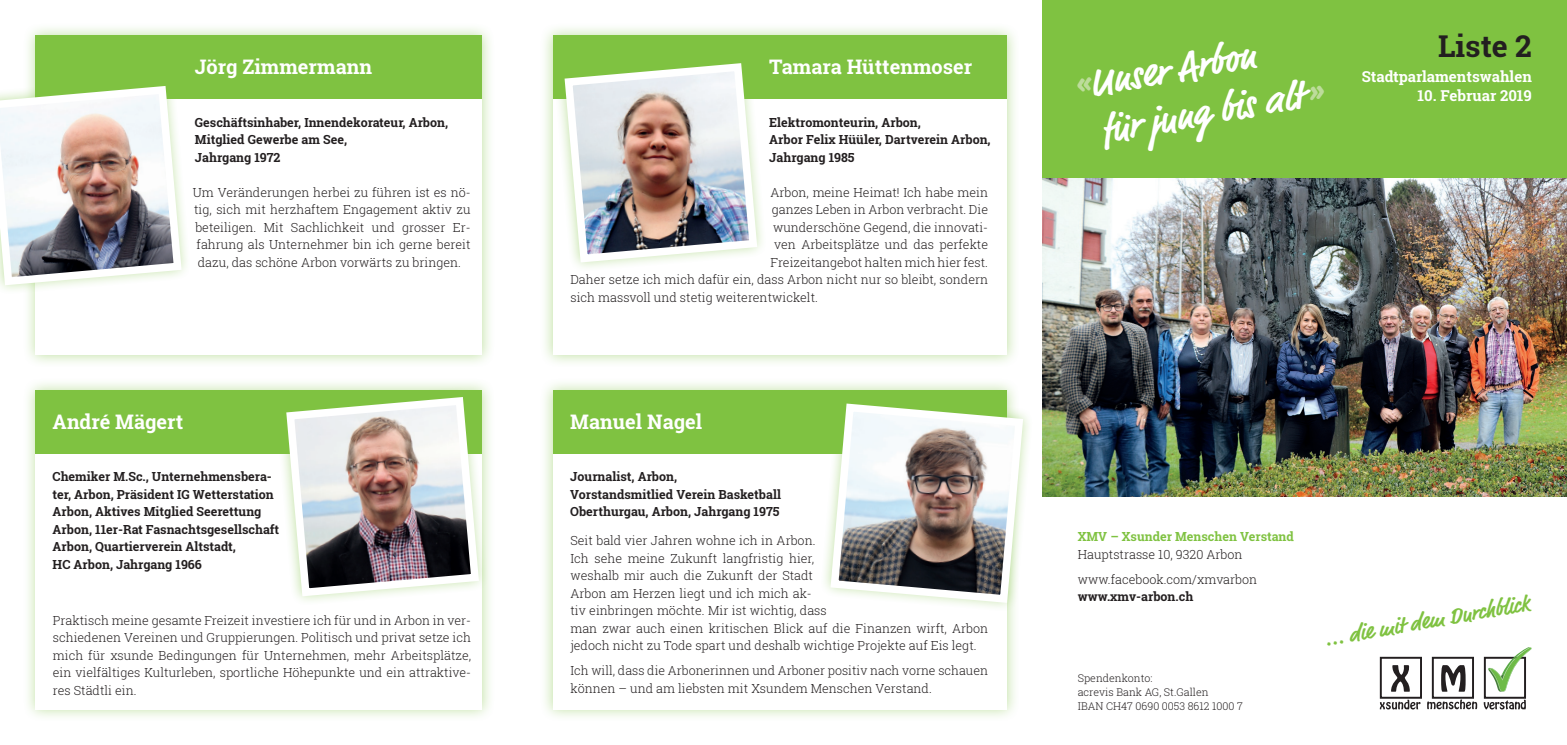
<style>
.page{position:relative;width:1567px;height:745px;background:#fff}
.page>*{position:absolute;margin:0;border:0;box-sizing:border-box;transform-origin:0 0}
.t1{font:700 40px/48px "Market";color:#fff}
.t2{font:700 30px "Roboto Slab";color:#231f20}
.t3{font:700 22.5px "Market";color:#7fc241}
.t4{font:700 20px "Roboto Slab";color:#fff}
.t5{font:700 15px "Roboto Slab";color:#fff}
.t6{font:300 12.5px/17.5px "Roboto Slab";color:#231f20}
.t7{font:700 12.5px/17.5px "Roboto Slab";color:#231f20}
.t8{font:700 12.5px/17.5px "Roboto Slab";color:#7fc241}
.t9{font:300 10.62px/13.8px "Roboto Slab";color:#231f20}
.s1{color:#bddc9b}
.s2{font-weight:300;color:#231f20}
.s3{font-weight:700}
</style>
<div class="page">
<div style="left:540px;top:22px;width:479px;height:346px;background:#7fc241;opacity:.5"></div>
<div style="left:553px;top:35px;width:453px;height:319px;background:#fff"></div>
<div style="left:540px;top:377px;width:479px;height:345px;background:#7fc241;opacity:.5"></div>
<div style="left:553px;top:390px;width:453px;height:319px;background:#fff"></div>
<div style="left:22px;top:22px;width:473px;height:346px;background:#7fc241;opacity:.5"></div>
<div style="left:35px;top:35px;width:447px;height:319px;background:#fff"></div>
<div style="left:22px;top:377px;width:473px;height:345px;background:#7fc241;opacity:.5"></div>
<div style="left:35px;top:390px;width:447px;height:319px;background:#fff"></div>
<svg style="left:1427px;top:699px;width:49px;height:10px"></svg>
<svg style="left:1483px;top:699px;width:42px;height:10px"></svg>
<svg style="left:1379px;top:699px;width:41px;height:10px"></svg>
<div style="left:1379px;top:656px;width:42px;height:42px;border:2px solid #231f20"></div>
<div style="left:1431px;top:656px;width:42px;height:42px;border:2px solid #231f20"></div>
<svg style="left:1441px;top:665px;width:24px;height:26px"></svg>
<svg style="left:1391px;top:665px;width:18px;height:26px"></svg>
<div style="left:1483px;top:656px;width:42px;height:42px;border:2px solid #231f20"></div>
<svg style="left:1487px;top:647px;width:45px;height:45px"></svg>
<img style="left:1042px;top:177px;width:524px;height:319px">
<div style="left:1042px;top:0;width:524px;height:177px;background:#7fc241"></div>
<div style="left:553px;top:35px;width:453px;height:64px;background:#7fc241"></div>
<div style="left:553px;top:390px;width:453px;height:64px;background:#7fc241"></div>
<div style="left:35px;top:35px;width:447px;height:64px;background:#7fc241"></div>
<div style="left:35px;top:390px;width:447px;height:64px;background:#7fc241"></div>
<svg style="left:551px;top:50px;width:211px;height:225px"></svg>
<img style="left:560px;top:59px;width:201px;height:207px">
<svg style="left:825px;top:390px;width:204px;height:225px"></svg>
<img style="left:826px;top:399px;width:201px;height:207px">
<img style="left:0;top:73px;width:186px;height:225px">
<svg style="left:273px;top:384px;width:218px;height:224px"></svg>
<img style="left:282px;top:392px;width:201px;height:208px">
<p class="t4" style="left:195px;top:53px;width:179px">Jörg Zimmermann</p>
<p class="t7" style="left:195px;top:113px;width:255px">Geschäftsinhaber, Innendekorateur, Arbon,<br>Mitglied Gewerbe am See,<br>Jahrgang 1972</p>
<p class="t6" style="left:193px;top:183px;width:279px;text-align:center">Um Veränderungen herbei zu führen ist es nö&shy;tig, sich mit herzhaftem Engagement aktiv zu beteiligen. Mit Sachlichkeit und grosser Er&shy;fahrung als Unternehmer bin ich gerne bereit dazu, das schöne Arbon vorwärts zu bringen.</p>
<p class="t4" style="left:53px;top:407px;width:132px">André Mägert</p>
<p class="t7" style="left:53px;top:467px;width:228px">Chemiker M.Sc., Unternehmensbera&shy;ter, Arbon, Präsident IG Wetterstation Arbon, Aktives Mitglied Seerettung Arbon, 11er-Rat Fasnachtsgesellschaft Arbon, Quartierverein Altstadt,<br>HC Arbon, Jahrgang 1966</p>
<p class="t6" style="left:53px;top:610px;width:420px;text-align:justify">Praktisch meine gesamte Freizeit investiere ich für und in Arbon in ver&shy;schiedenen Vereinen und Gruppierungen. Politisch und privat setze ich mich für xsunde Bedingungen für Unternehmen, mehr Arbeitsplätze, ein vielfältiges Kulturleben, sportliche Höhepunkte und ein attraktive&shy;res Städtli ein.</p>
<p class="t4" style="left:769px;top:53px;width:204px">Tamara Hüttenmoser</p>
<p class="t7" style="left:769px;top:113px;width:223px">Elektromonteurin, Arbon,<br>Arbor Felix Hüüler, Dartverein Arbon,<br>Jahrgang 1985</p>
<p class="t6" style="left:770px;top:183px;width:219px">Arbon, meine Heimat! Ich habe mein</p>
<p class="t6" style="left:771px;top:201px;width:218px">ganzes Leben in Arbon verbracht. Die</p>
<p class="t6" style="left:773px;top:218px;width:216px">wunderschöne Gegend, die innovati-</p>
<p class="t6" style="left:774px;top:236px;width:215px">ven Arbeitsplätze und das perfekte</p>
<p class="t6" style="left:770px;top:253px;width:219px">Freizeitangebot halten mich hier fest.</p>
<p class="t6" style="left:570px;top:271px;width:419px">Daher setze ich mich dafür ein, dass Arbon nicht nur so bleibt, sondern</p>
<p class="t6" style="left:570px;top:288px;width:249px">sich massvoll und stetig weiterentwickelt.</p>
<p class="t4" style="left:570px;top:407px;width:133px">Manuel Nagel</p>
<p class="t7" style="left:570px;top:467px;width:212px">Journalist, Arbon,<br>Vorstandsmitlied Verein Basketball<br>Oberthurgau, Arbon, Jahrgang 1975</p>
<p class="t6" style="left:570px;top:531px;width:419px">Seit bald vier Jahren wohne ich in Arbon.<br>Ich sehe meine Zukunft langfristig hier,<br>weshalb mir auch die Zukunft der Stadt<br>Arbon am Herzen liegt und ich mich ak-<br>tiv einbringen möchte. Mir ist wichtig, dass<br>man zwar auch einen kritischen Blick auf die Finanzen wirft, Arbon jedoch nicht zu Tode spart und deshalb wichtige Projekte auf Eis legt.</p>
<p class="t6" style="left:570px;top:661px;width:419px">Ich will, dass die Arbonerinnen und Arboner positiv nach vorne schauen können – und am liebsten mit Xsundem Menschen Verstand.</p>
<p class="t1" style="left:1089px;top:62px;width:225px;text-indent:-20px;rotate:-10deg"><span class="s1">«</span>Unser Arbon<br>für jung bis alt<span class="s1">»</span></p>
<p class="t2" style="left:1437px;top:26px;width:95px">Liste 2</p>
<p class="t5" style="left:1361px;top:67px;width:172px">Stadtparlamentswahlen</p>
<p class="t5" style="left:1417px;top:85px;width:116px">10. Februar 2019</p>
<p class="t8" style="left:1077px;top:527px;width:218px">XMV – Xsunder Menschen Verstand<br><span class="s2">Hauptstrasse 10, 9320 Arbon</span></p>
<p class="t6" style="left:1077px;top:569px;width:181px">www.facebook.com/xmvarbon <span class="s3">www.xmv-arbon.ch</span></p>
<p class="t9" style="left:1077px;top:670px;width:167px">Spendenkonto:<br>acrevis Bank AG, St.Gallen<br>IBAN CH47 0690 0053 8612 1000 7</p>
<p class="t3" style="left:1322px;top:625px;width:209px;rotate:-10deg">... die mit dem Durchblick</p>
</div>
